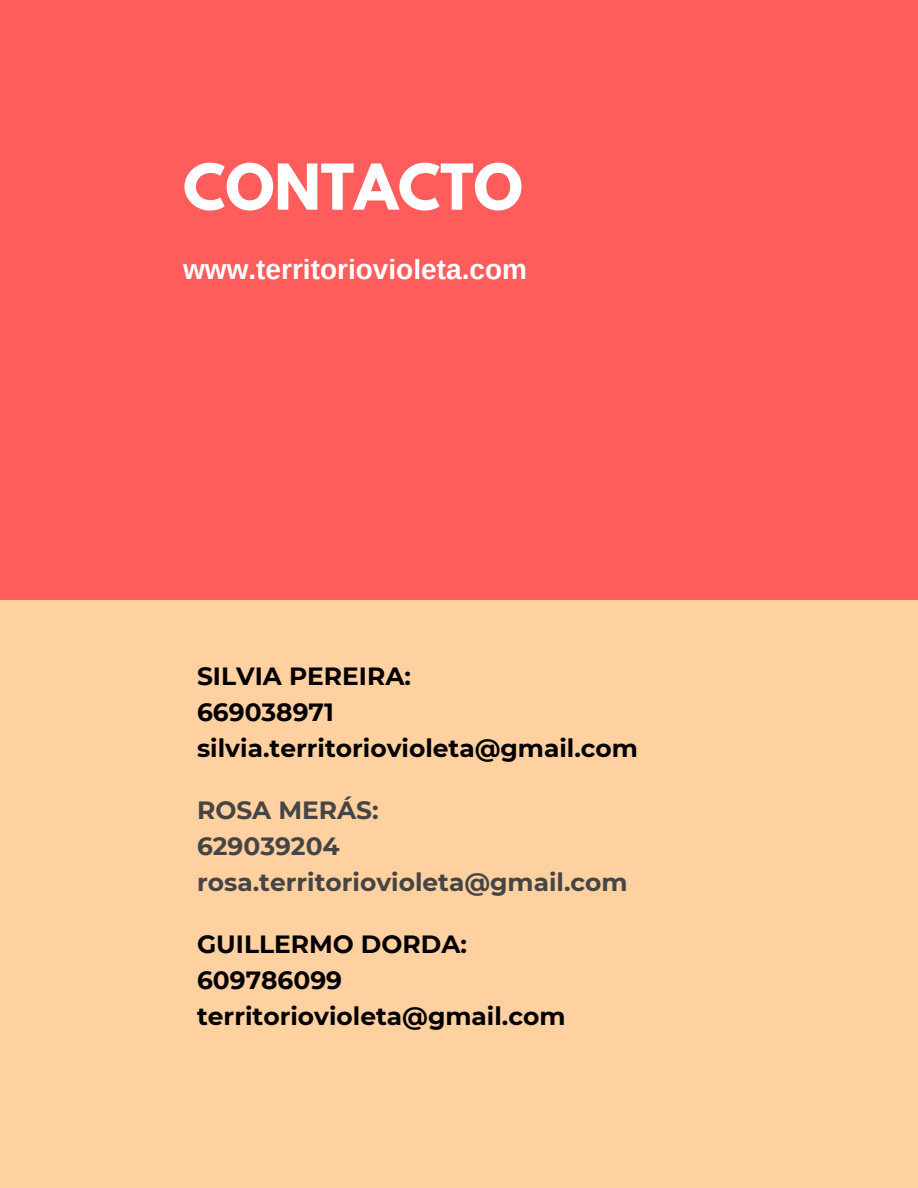
<style>
.page{position:relative;width:918px;height:1188px;background:#ff5c5c}
.page>*{position:absolute;margin:0;border:0;box-sizing:border-box;transform-origin:0 0}
.t1{font:700 55.95px "League Spartan";color:#fff}
.t2{font:700 28.05px "Arimo";color:#fff}
.t3{font:700 24.9px/36px "Montserrat";color:#000}
.t4{font:700 24.9px/36px "Montserrat";color:#454545}
</style>
<div class="page">
<div style="left:0;top:600px;width:918px;height:588px;background:#ffd0a0"></div>
<h1 class="t1" style="left:183px;top:159px;width:341px">CONTACTO</h1>
<p class="t2" style="left:183px;top:253px;width:345px">www.territoriovioleta.com</p>
<p class="t3" style="left:197px;top:658px;width:442px">SILVIA PEREIRA:<br>669038971 silvia.territoriovioleta@gmail.com</p>
<p class="t4" style="left:197px;top:792px;width:432px">ROSA MERÁS:<br>629039204 rosa.territoriovioleta@gmail.com</p>
<p class="t3" style="left:197px;top:926px;width:370px">GUILLERMO DORDA:<br>609786099 territoriovioleta@gmail.com</p>
</div>
